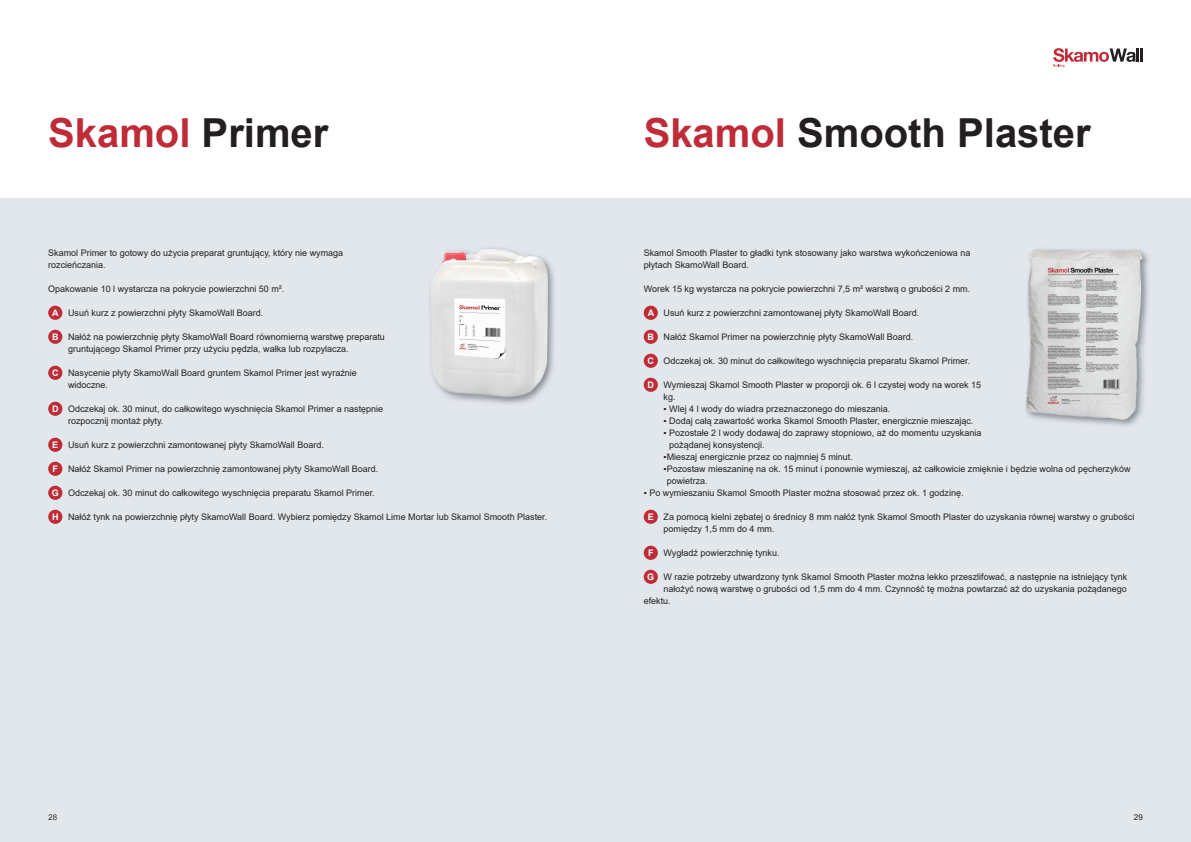
<style>
.page{position:relative;width:1191px;height:842px;background:#fff}
.page>*{position:absolute;margin:0;border:0;box-sizing:border-box;transform-origin:0 0}
.t1{font:700 40px "Arial";color:#231f20}
.t2{font:700 40px "Arial";color:#bf2b37}
.t3{font:9px/12px "Arial";color:#231f20}
.t4{font:8px "Arial";color:#231f20}
.s1{color:#231f20}
.s2{font-weight:700;color:#fff}
.s3{color:#bf2b37}
</style>
<div class="page">
<div style="left:0;top:198px;width:1191px;height:644px;background:#e2e7ec"></div>
<svg style="left:1053px;top:48px;width:89px;height:19px"></svg>
<div style="left:643px;top:306px;width:15px;height:14px;background:#bf2b37;border-radius:50%"></div>
<div style="left:643px;top:330px;width:15px;height:14px;background:#bf2b37;border-radius:50%"></div>
<div style="left:643px;top:354px;width:15px;height:14px;background:#bf2b37;border-radius:50%"></div>
<div style="left:643px;top:378px;width:15px;height:14px;background:#bf2b37;border-radius:50%"></div>
<div style="left:643px;top:510px;width:15px;height:14px;background:#bf2b37;border-radius:50%"></div>
<div style="left:643px;top:546px;width:15px;height:14px;background:#bf2b37;border-radius:50%"></div>
<div style="left:643px;top:570px;width:15px;height:14px;background:#bf2b37;border-radius:50%"></div>
<img style="left:1026px;top:250px;width:123px;height:176px">
<img style="left:1027px;top:249px;width:115px;height:171px">
<div style="left:48px;top:306px;width:14px;height:14px;background:#bf2b37;border-radius:50%"></div>
<div style="left:48px;top:330px;width:14px;height:14px;background:#bf2b37;border-radius:50%"></div>
<div style="left:48px;top:366px;width:14px;height:14px;background:#bf2b37;border-radius:50%"></div>
<div style="left:48px;top:402px;width:14px;height:14px;background:#bf2b37;border-radius:50%"></div>
<div style="left:48px;top:438px;width:14px;height:14px;background:#bf2b37;border-radius:50%"></div>
<div style="left:48px;top:462px;width:14px;height:14px;background:#bf2b37;border-radius:50%"></div>
<div style="left:48px;top:486px;width:14px;height:14px;background:#bf2b37;border-radius:50%"></div>
<div style="left:48px;top:510px;width:14px;height:14px;background:#bf2b37;border-radius:50%"></div>
<img style="left:430px;top:248px;width:124px;height:156px">
<img style="left:431px;top:249px;width:116px;height:148px">
<svg style="left:48px;top:814px;width:9px;height:6px"></svg>
<h1 class="t2" style="left:48px;top:105px;width:282px">Skamol <span class="s1">Primer</span></h1>
<p class="t3" style="left:48px;top:247px;width:296px">Skamol Primer to gotowy do użycia preparat gruntujący, który nie wymaga rozcieńczania.</p>
<p class="t3" style="left:48px;top:283px;width:238px">Opakowanie 10 l wystarcza na pokrycie powierzchni 50 m².</p>
<p class="t3" style="left:52px;top:307px;width:213px"><span class="s2">A</span> Usuń kurz z powierzchni płyty SkamoWall Board.</p>
<p class="t3" style="left:68px;top:331px;width:318px;text-indent:-16px"><span class="s2">B</span> Nałóż na powierzchnię płyty SkamoWall Board równomierną warstwę preparatu gruntującego Skamol Primer przy użyciu pędzla, wałka lub rozpylacza.</p>
<p class="t3" style="left:68px;top:367px;width:290px;text-indent:-16px"><span class="s2">C</span> Nasycenie płyty SkamoWall Board gruntem Skamol Primer jest wyraźnie widoczne.</p>
<p class="t3" style="left:68px;top:403px;width:317px;text-indent:-16px"><span class="s2">D</span> Odczekaj ok. 30 minut, do całkowitego wyschnięcia Skamol Primer a następnie rozpocznij montaż płyty.</p>
<p class="t3" style="left:52px;top:439px;width:273px"><span class="s2">E</span> Usuń kurz z powierzchni zamontowanej płyty SkamoWall Board.</p>
<p class="t3" style="left:53px;top:463px;width:327px"><span class="s2">F</span> Nałóż Skamol Primer na powierzchnię zamontowanej płyty SkamoWall Board.</p>
<p class="t3" style="left:52px;top:487px;width:324px"><span class="s2">G</span> Odczekaj ok. 30 minut do całkowitego wyschnięcia preparatu Skamol Primer.</p>
<p class="t3" style="left:52px;top:511px;width:497px"><span class="s2">H</span> Nałóż tynk na powierzchnię płyty SkamoWall Board. Wybierz pomiędzy Skamol Lime Mortar lub Skamol Smooth Plaster.</p>
<h1 class="t1" style="left:643px;top:105px;width:448px"><span class="s3">Skamol</span> Smooth Plaster</h1>
<p class="t3" style="left:643px;top:247px;width:328px">Skamol Smooth Plaster to gładki tynk stosowany jako warstwa wykończeniowa na płytach SkamoWall Board.</p>
<p class="t3" style="left:643px;top:283px;width:328px">Worek 15 kg wystarcza na pokrycie powierzchni 7,5 m² warstwą o grubości 2 mm.</p>
<p class="t3" style="left:647px;top:307px;width:273px"><span class="s2">A</span> Usuń kurz z powierzchni zamontowanej płyty SkamoWall Board.</p>
<p class="t3" style="left:647px;top:331px;width:267px"><span class="s2">B</span> Nałóż Skamol Primer na powierzchnię płyty SkamoWall Board.</p>
<p class="t3" style="left:647px;top:355px;width:324px"><span class="s2">C</span> Odczekaj ok. 30 minut do całkowitego wyschnięcia preparatu Skamol Primer.</p>
<p class="t3" style="left:663px;top:379px;width:319px;text-indent:-16px"><span class="s2">D</span> Wymieszaj Skamol Smooth Plaster w proporcji ok. 6 l czystej wody na worek 15 kg.</p>
<p class="t3" style="left:663px;top:403px;width:228px">▪ Wlej 4 l wody do wiadra przeznaczonego do mieszania.</p>
<p class="t3" style="left:663px;top:415px;width:311px">▪ Dodaj całą zawartość worka Skamol Smooth Plaster, energicznie mieszając.</p>
<p class="t3" style="left:669px;top:427px;width:314px;text-indent:-6px">▪ Pozostałe 2 l wody dodawaj do zaprawy stopniowo, aż do momentu uzyskania pożądanej konsystencji.</p>
<p class="t3" style="left:663px;top:451px;width:191px">▪ Mieszaj energicznie przez co najmniej 5 minut.</p>
<p class="t3" style="left:666px;top:463px;width:465px;text-indent:-3px">▪ Pozostaw mieszaninę na ok. 15 minut i ponownie wymieszaj, aż całkowicie zmięknie i będzie wolna od pęcherzyków powietrza.</p>
<p class="t3" style="left:643px;top:487px;width:321px">▪ Po wymieszaniu Skamol Smooth Plaster można stosować przez ok. 1 godzinę.</p>
<p class="t3" style="left:663px;top:511px;width:472px;text-indent:-16px"><span class="s2">E</span> Za pomocą kielni zębatej o średnicy 8 mm nałóż tynk Skamol Smooth Plaster do uzyskania równej warstwy o grubości pomiędzy 1,5 mm do 4 mm.</p>
<p class="t3" style="left:648px;top:547px;width:133px"><span class="s2">F</span> Wygładź powierzchnię tynku.</p>
<p class="t3" style="left:647px;top:571px;width:481px"><span class="s2">G</span> W razie potrzeby utwardzony tynk Skamol Smooth Plaster można lekko przeszlifować, a następnie na istniejący tynk</p>
<p class="t3" style="left:663px;top:583px;width:465px">nałożyć nową warstwę o grubości od 1,5 mm do 4 mm. Czynność tę można powtarzać aż do uzyskania pożądanego</p>
<p class="t3" style="left:643px;top:595px;width:29px">efektu.</p>
<p class="t4" style="left:1133px;top:812px;width:10px">29</p>
</div>
